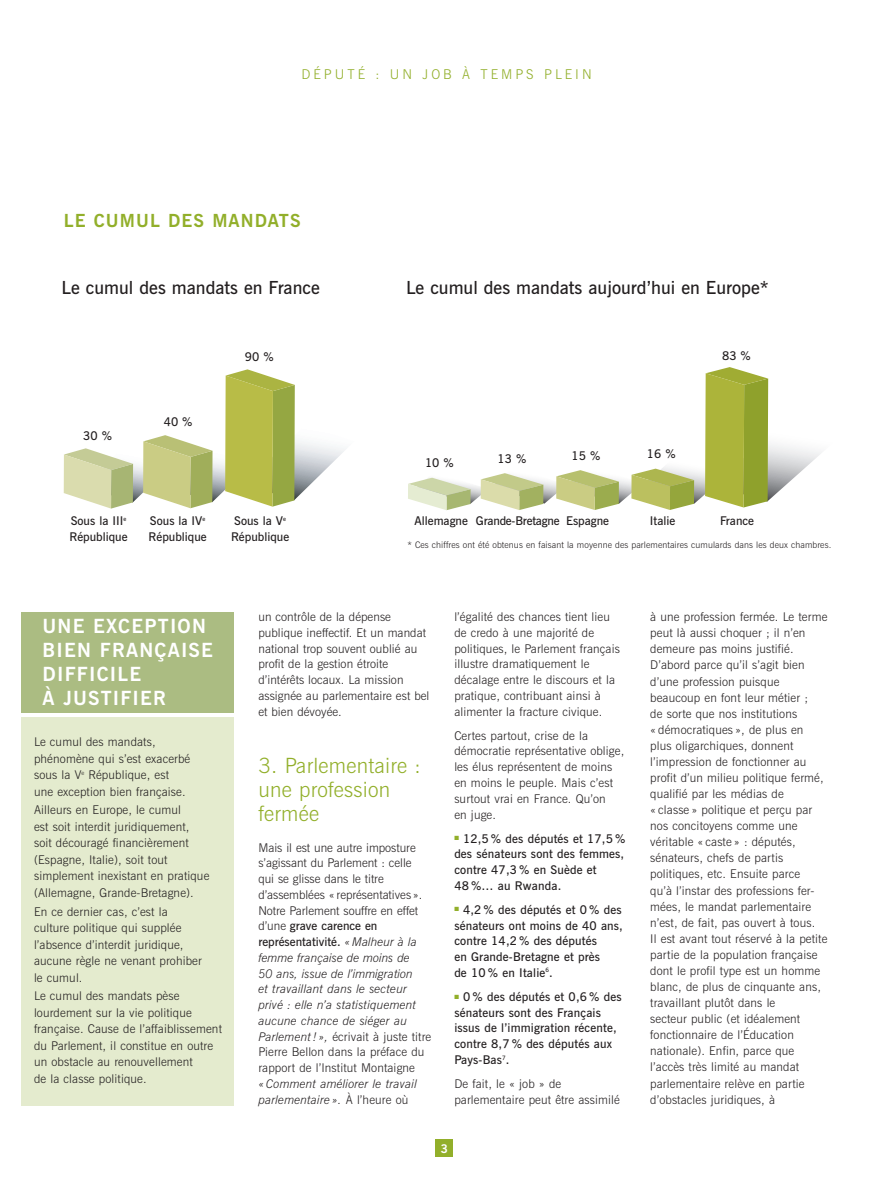
<style>
.page{position:relative;width:893px;height:1191px;background:#fff}
.page>*{position:absolute;margin:0;border:0;box-sizing:border-box;transform-origin:0 0}
.t1{font:300 21px/24px "News Gothic BT";letter-spacing:.01em;color:#92af2a}
.t2{font:700 19.5px/24px "News Gothic BT";letter-spacing:.06em;color:#fff}
.t3{font:600 18px "News Gothic BT";color:#231f20}
.t4{font:700 18px "News Gothic BT";letter-spacing:.06em;color:#92af2a}
.t5{font:300 13.5px "News Gothic BT";letter-spacing:.22em;color:#92af2a}
.t6{font:300 12px/15.8px "News Gothic BT";letter-spacing:.01em;color:#231f20}
.t7{font:600 12px/15.8px "News Gothic BT";letter-spacing:.01em;color:#231f20}
.t8{font:italic 300 12px/15.8px "News Gothic BT";letter-spacing:.01em;color:#231f20}
.t9{font:700 12px "News Gothic BT";color:#fff}
.t10{font:300 9px "News Gothic BT";letter-spacing:.01em;color:#231f20}
.s1{font-weight:600}
.s2{font-style:italic}
.s3{font-style:normal}
</style>
<div class="page">
<div style="left:436px;top:1140px;width:17px;height:17px;background:#92af2a"></div>
<svg style="left:64px;top:369px;width:281px;height:139px"></svg>
<svg style="left:408px;top:367px;width:414px;height:143px"></svg>
<div style="left:21px;top:718px;width:213px;height:388px;background:#e4ebce"></div>
<div style="left:21px;top:612px;width:213px;height:101px;background:#abbc82"></div>
<p class="t5" style="left:301px;top:69px;width:292px">DÉPUTÉ : UN JOB À TEMPS PLEIN</p>
<h3 class="t4" style="left:64px;top:214px;width:238px">LE CUMUL DES MANDATS</h3>
<h3 class="t3" style="left:62px;top:281px;width:260px">Le cumul des mandats en France</h3>
<h3 class="t3" style="left:406px;top:281px;width:364px">Le cumul des mandats aujourd’hui en Europe*</h3>
<p class="t7" style="left:245px;top:349px;width:30px">90 %</p>
<p class="t7" style="left:722px;top:349px;width:30px">83 %</p>
<p class="t7" style="left:83px;top:429px;width:30px">30 %</p>
<p class="t7" style="left:69px;top:514px;width:60px">Sous la III<sup>e<br></sup>République</p>
<p class="t7" style="left:164px;top:415px;width:30px">40 %</p>
<p class="t7" style="left:425px;top:456px;width:30px">10 %</p>
<p class="t7" style="left:498px;top:452px;width:30px">13 %</p>
<p class="t7" style="left:572px;top:449px;width:30px">15 %</p>
<p class="t7" style="left:647px;top:447px;width:30px">16 %</p>
<p class="t7" style="left:149px;top:514px;width:60px">Sous la IV<sup>e<br></sup>République</p>
<p class="t7" style="left:231px;top:514px;width:60px">Sous la V<sup>e<br></sup>République</p>
<p class="t7" style="left:414px;top:514px;width:196px">Allemagne Grande-Bretagne Espagne</p>
<p class="t7" style="left:650px;top:514px;width:27px">Italie</p>
<p class="t7" style="left:720px;top:514px;width:36px">France</p>
<p class="t10" style="left:407px;top:541px;width:425px">* Ces chiffres ont été obtenus en faisant la moyenne des parlementaires cumulards dans les deux chambres.</p>
<h2 class="t2" style="left:43px;top:616px;width:172px">UNE EXCEPTION<br>BIEN FRANÇAISE<br>DIFFICILE<br>À JUSTIFIER</h2>
<p class="t6" style="left:258px;top:610px;width:172px">un contrôle de la dépense publique ineffectif. Et un mandat national trop souvent oublié au profit de la gestion étroite d’intérêts locaux. La mission assignée au parlementaire est bel et bien dévoyée.</p>
<h1 class="t1" style="left:258px;top:755px;width:164px">3. Parlementaire : une profession fermée</h1>
<p class="t6" style="left:258px;top:840px;width:174px">Mais il est une autre imposture s’agissant du Parlement : celle<br>qui se glisse dans le titre d’assemblées « représentatives».<br>Notre Parlement souffre en effet d’une <span class="s1">grave carence en représentativité.</span> <span class="s2">«Malheur à la femme française de moins de<br>50 ans, issue de l’immigration<br>et travaillant dans le secteur privé : elle n’a statistiquement aucune chance de siéger au<br>Parlement ! »,</span> écrivait à juste titre<br>Pierre Bellon dans la préface du rapport de l’Institut Montaigne</p>
<p class="t8" style="left:258px;top:1076px;width:160px">« Comment améliorer le travail parlementaire ». <span class="s3">À l’heure où</span></p>
<p class="t6" style="left:34px;top:735px;width:158px;line-height:16.5px">Le cumul des mandats, phénomène qui s’est exacerbé sous la V<sup>e</sup> République, est une exception bien française.</p>
<p class="t6" style="left:34px;top:803px;width:177px;line-height:16.5px">Ailleurs en Europe, le cumul<br>est soit interdit juridiquement, soit découragé financièrement (Espagne, Italie), soit tout simplement inexistant en pratique (Allemagne, Grande-Bretagne).</p>
<p class="t6" style="left:34px;top:904px;width:169px;line-height:16.5px">En ce dernier cas, c’est la culture politique qui supplée l’absence d’interdit juridique, aucune règle ne venant prohiber le cumul.</p>
<p class="t6" style="left:34px;top:988px;width:189px;line-height:16.5px">Le cumul des mandats pèse lourdement sur la vie politique française. Cause de l’affaiblissement du Parlement, il constitue en outre un obstacle au renouvellement<br>de la classe politique.</p>
<p class="t6" style="left:454px;top:610px;width:167px">l’égalité des chances tient lieu de credo à une majorité de politiques, le Parlement français illustre dramatiquement le décalage entre le discours et la pratique, contribuant ainsi à alimenter la fracture civique.</p>
<p class="t6" style="left:454px;top:728px;width:171px">Certes partout, crise de la démocratie représentative oblige, les élus représentent de moins en moins le peuple. Mais c’est surtout vrai en France. Qu’on<br>en juge.</p>
<p class="t7" style="left:454px;top:831px;width:173px"><sup>■</sup> 12,5 % des députés et 17,5 % des sénateurs sont des femmes, contre 47,3 % en Suède et<br>48 %… au Rwanda.</p>
<p class="t7" style="left:454px;top:902px;width:170px"><sup>■</sup> 4,2 % des députés et 0 % des sénateurs ont moins de 40 ans, contre 14,2 % des députés<br>en Grande-Bretagne et près<br>de 10 % en Italie<sup>6</sup>.</p>
<p class="t7" style="left:454px;top:989px;width:169px"><sup>■</sup> 0 % des députés et 0,6 % des sénateurs sont des Français issus de l’immigration récente, contre 8,7 % des députés aux<br>Pays-Bas<sup>7</sup>.</p>
<p class="t6" style="left:454px;top:1076px;width:167px">De fait, le « job » de parlementaire peut être assimilé</p>
<p class="t9" style="left:441px;top:1144px;width:9px">3</p>
<p class="t6" style="left:650px;top:610px;width:179px">à une profession fermée. Le terme peut là aussi choquer ; il n’en demeure pas moins justifié.<br>D’abord parce qu’il s’agit bien d’une profession puisque beaucoup en font leur métier ;<br>de sorte que nos institutions<br>« démocratiques », de plus en plus oligarchiques, donnent l’impression de fonctionner au profit d’un milieu politique fermé, qualifié par les médias de<br>« classe » politique et perçu par nos concitoyens comme une véritable « caste » : députés, sénateurs, chefs de partis politiques, etc. Ensuite parce<br>qu’à l’instar des professions fer&shy;mées, le mandat parlementaire n’est, de fait, pas ouvert à tous.<br>Il est avant tout réservé à la petite partie de la population française dont le profil type est un homme blanc, de plus de cinquante ans, travaillant plutôt dans le<br>secteur public (et idéalement fonctionnaire de l’Éducation nationale). Enfin, parce que l’accès très limité au mandat parlementaire relève en partie d’obstacles juridiques, à</p>
</div>
